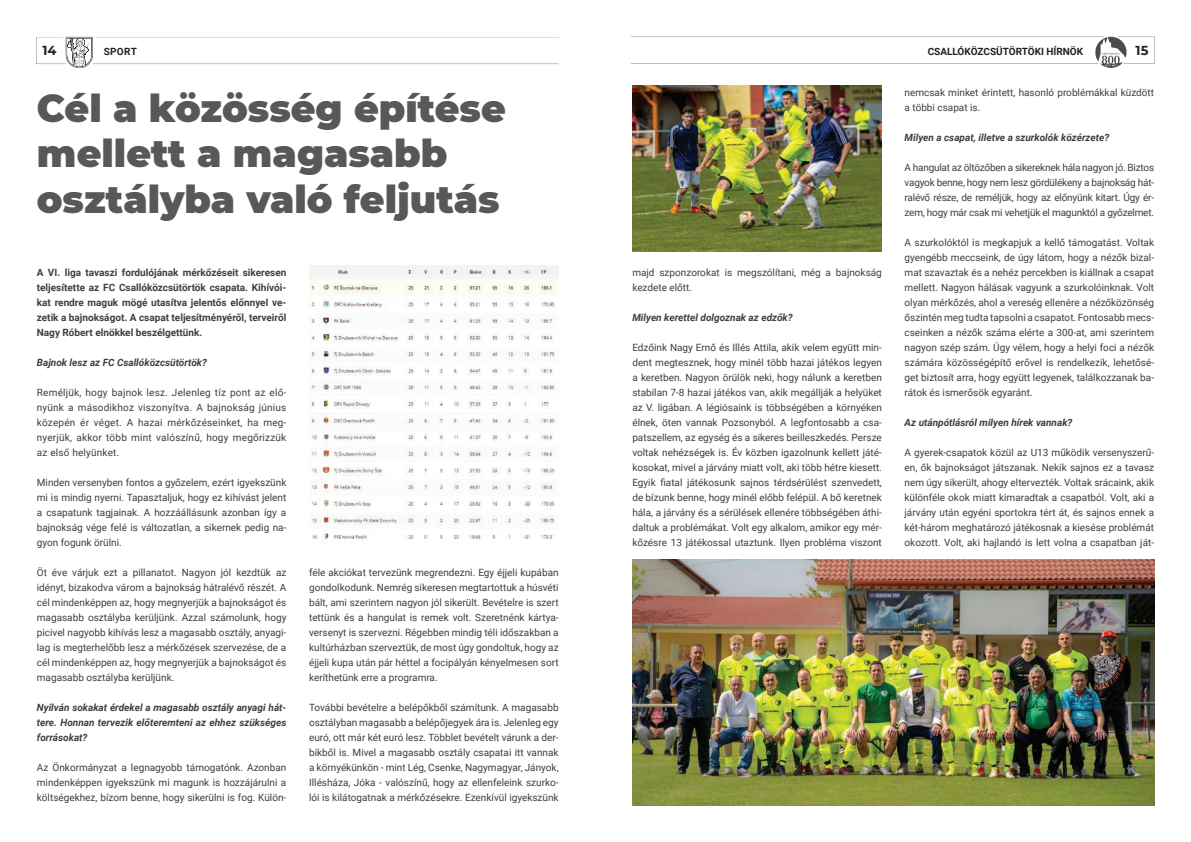
<style>
.page{position:relative;width:1191px;height:842px;background:#fff}
.page>*{position:absolute;margin:0;border:0;box-sizing:border-box;transform-origin:0 0}
.t1{font:900 38px/45.6px "Montserrat";color:#57585a}
.t2{font:700 13px "Montserrat";color:#231f20}
.body{font:10px/15px "Roboto";color:#3e3e3f;text-align:justify}
.body-2{font:italic 700 10px/15px "Roboto";color:#3e3e3f;text-align:justify}
.body-3{font:700 10px/15px "Roboto";color:#3e3e3f;text-align:justify}
.t3{font:700 10px "Roboto";color:#231f20}
</style>
<div class="page">
<svg style="left:36px;top:37px;width:523px;height:32px"></svg>
<svg style="left:631px;top:37px;width:523px;height:31px"></svg>
<img style="left:309px;top:266px;width:249px;height:276px">
<img style="left:632px;top:85px;width:250px;height:166px">
<img style="left:632px;top:559px;width:522px;height:246px">
<p class="t2" style="left:43px;top:41px;width:16px">14</p>
<p class="t3" style="left:104px;top:44px;width:35px">SPORT</p>
<p class="t3" style="left:927px;top:44px;width:157px">CSALLÓKÖZCSÜTÖRTÖKI HÍRNÖK</p>
<p class="t2" style="left:1135px;top:41px;width:14px">15</p>
<p class="t1" style="left:37px;top:83px;width:470px">Cél a közösség építése mellett a magasabb osztályba való feljutás</p>
<p class="body-3" style="left:37px;top:265px;width:251px">A VI. liga tavaszi fordulójának mérkőzéseit sikeresen teljesítette az FC Csallóközcsütörtök csapata. Kihívói&shy;kat rendre maguk mögé utasítva jelentős előnnyel ve&shy;zetik a bajnokságot. A csapat teljesítményéről, terveiről Nagy Róbert elnökkel beszélgettünk.</p>
<p class="body-2" style="left:37px;top:355px;width:172px">Bajnok lesz az FC Csallóközcsütörtök?</p>
<p class="body" style="left:37px;top:385px;width:251px">Reméljük, hogy bajnok lesz. Jelenleg tíz pont az elő&shy;nyünk a másodikhoz viszonyítva. A bajnokság június közepén ér véget. A hazai mérkőzéseinket, ha meg&shy;nyerjük, akkor több mint valószínű, hogy megőrizzük az első helyünket.</p>
<p class="body" style="left:37px;top:475px;width:251px">Minden versenyben fontos a győzelem, ezért igyekszünk mi is mindig nyerni. Tapasztaljuk, hogy ez kihívást jelent a csapatunk tagjainak. A hozzáállásunk azonban így a bajnokság vége felé is változatlan, a sikernek pedig na&shy;gyon fogunk örülni.</p>
<p class="body" style="left:37px;top:565px;width:251px">Öt éve várjuk ezt a pillanatot. Nagyon jól kezdtük az idényt, bizakodva várom a bajnokság hátralévő részét. A cél mindenképpen az, hogy megnyerjük a bajnokságot és magasabb osztályba kerüljünk. Azzal számolunk, hogy picivel nagyobb kihívás lesz a magasabb osztály, anyagi&shy;lag is megterhelőbb lesz a mérkőzések szervezése, de a cél mindenképpen az, hogy megnyerjük a bajnokságot és magasabb osztályba kerüljünk.</p>
<p class="body-2" style="left:37px;top:700px;width:251px">Nyilván sokakat érdekel a magasabb osztály anyagi hát&shy;tere. Honnan tervezik előteremteni az ehhez szükséges forrásokat?</p>
<p class="body" style="left:37px;top:760px;width:251px">Az Önkormányzat a legnagyobb támogatónk. Azonban mindenképpen igyekszünk mi magunk is hozzájárulni a költségekhez, bízom benne, hogy sikerülni is fog. Külön-</p>
<p class="body" style="left:309px;top:565px;width:251px">féle akciókat tervezünk megrendezni. Egy éjjeli kupában gondolkodunk. Nemrég sikeresen megtartottuk a húsvéti bált, ami szerintem nagyon jól sikerült. Bevételre is szert tettünk és a hangulat is remek volt. Szeretnénk kártya&shy;versenyt is szervezni. Régebben mindig téli időszakban a kultúrházban szerveztük, de most úgy gondoltuk, hogy az éjjeli kupa után pár héttel a focipályán kényelmesen sort keríthetünk erre a programra.</p>
<p class="body" style="left:309px;top:700px;width:251px">További bevételre a belépőkből számítunk. A magasabb osztályban magasabb a belépőjegyek ára is. Jelenleg egy euró, ott már két euró lesz. Többlet bevételt várunk a der&shy;bikből is. Mivel a magasabb osztály csapatai itt vannak a környékünkön - mint Lég, Csenke, Nagymagyar, Jányok, Illésháza, Jóka - valószínű, hogy az ellenfeleink szurko&shy;lói is kilátogatnak a mérkőzésekre. Ezenkívül igyekszünk</p>
<p class="body" style="left:632px;top:265px;width:251px">majd szponzorokat is megszólítani, még a bajnokság kezdete előtt.</p>
<p class="body-2" style="left:632px;top:310px;width:162px">Milyen kerettel dolgoznak az edzők?</p>
<p class="body" style="left:632px;top:340px;width:251px">Edzőink Nagy Ernő és Illés Attila, akik velem együtt min&shy;dent megtesznek, hogy minél több hazai játékos legyen a keretben. Nagyon örülök neki, hogy nálunk a keretben stabilan 7-8 hazai játékos van, akik megállják a helyüket az V. ligában. A légiósaink is többségében a környéken élnek, öten vannak Pozsonyból. A legfontosabb a csa&shy;patszellem, az egység és a sikeres beilleszkedés. Persze voltak nehézségek is. Év közben igazolnunk kellett játé&shy;kosokat, mivel a járvány miatt volt, aki több hétre kiesett.<br>Egyik fiatal játékosunk sajnos térdsérülést szenvedett, de bízunk benne, hogy minél előbb felépül. A bő keretnek hála, a járvány és a sérülések ellenére többségében áthi&shy;daltuk a problémákat. Volt egy alkalom, amikor egy mér&shy;kőzésre 13 játékossal utaztunk. Ilyen probléma viszont</p>
<p class="body" style="left:904px;top:85px;width:251px">nemcsak minket érintett, hasonló problémákkal küzdött a többi csapat is.</p>
<p class="body-2" style="left:904px;top:130px;width:206px">Milyen a csapat, illetve a szurkolók közérzete?</p>
<p class="body" style="left:904px;top:160px;width:251px">A hangulat az öltözőben a sikereknek hála nagyon jó. Biztos vagyok benne, hogy nem lesz gördülékeny a bajnokság hát&shy;ralévő része, de reméljük, hogy az előnyünk kitart. Úgy ér&shy;zem, hogy már csak mi vehetjük el magunktól a győzelmet.</p>
<p class="body" style="left:904px;top:235px;width:251px">A szurkolóktól is megkapjuk a kellő támogatást. Voltak gyengébb meccseink, de úgy látom, hogy a nézők bizal&shy;mat szavaztak és a nehéz percekben is kiállnak a csapat mellett. Nagyon hálásak vagyunk a szurkolóinknak. Volt olyan mérkőzés, ahol a vereség ellenére a nézőközönség őszintén meg tudta tapsolni a csapatot. Fontosabb mec - cseinken a nézők száma elérte a 300-at, ami szerintem nagyon szép szám. Úgy vélem, hogy a helyi foci a nézők számára közösségépítő erővel is rendelkezik, lehetősé&shy;get biztosít arra, hogy együtt legyenek, találkozzanak ba&shy;rátok és ismerősök egyaránt.</p>
<p class="body-2" style="left:904px;top:415px;width:169px">Az utánpótlásról milyen hírek vannak?</p>
<p class="body" style="left:904px;top:445px;width:251px">A gyerek-csapatok közül az U13 működik versenyszerű&shy;en, ők bajnokságot játszanak. Nekik sajnos ez a tavasz nem úgy sikerült, ahogy eltervezték. Voltak srácaink, akik különféle okok miatt kimaradtak a csapatból. Volt, aki a járvány után egyéni sportokra tért át, és sajnos ennek a két-három meghatározó játékosnak a kiesése problémát okozott. Volt, aki hajlandó is lett volna a csapatban ját-</p>
</div>
